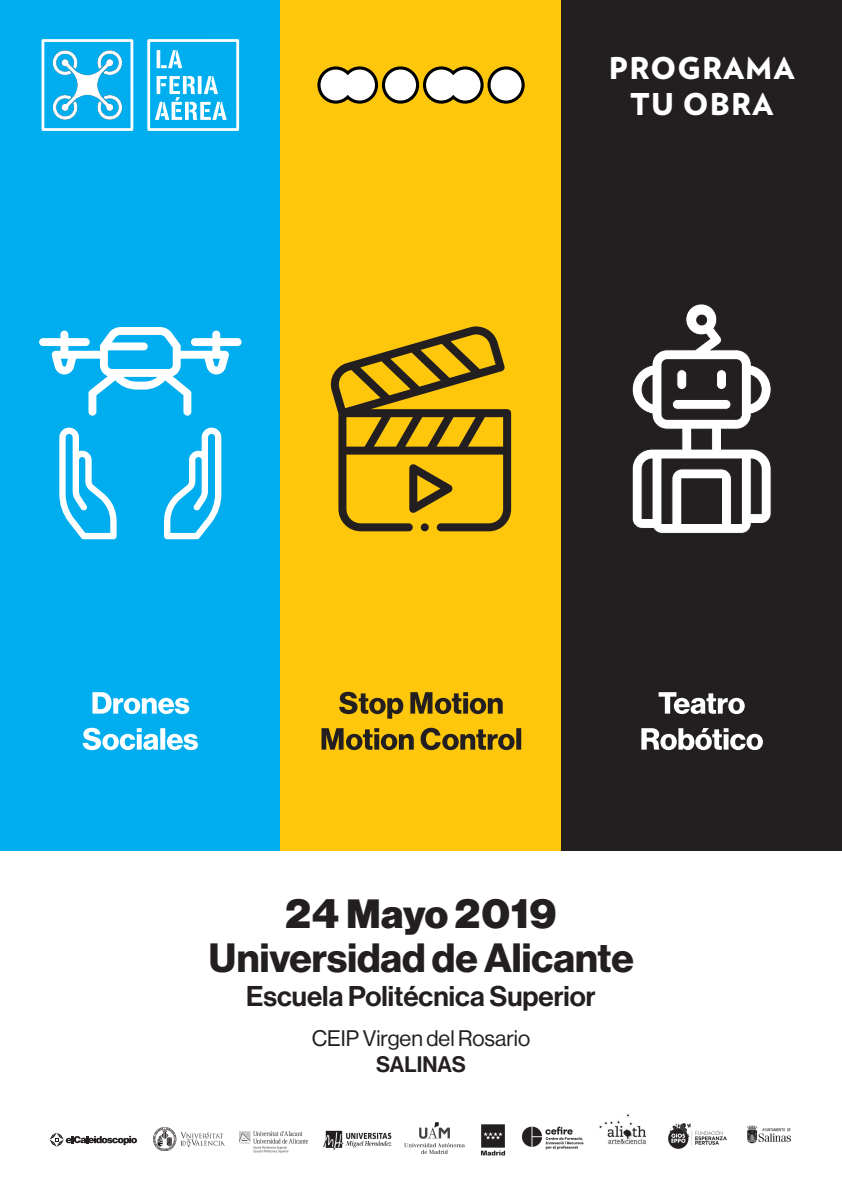
<style>
.page{position:relative;width:842px;height:1191px;background:#fff}
.page>*{position:absolute;margin:0;border:0;box-sizing:border-box;transform-origin:0 0}
.t1{font:700 40px "Neue Haas Display";color:#231f20}
.t2{font:900 40px "Neue Haas Display";letter-spacing:.03em;color:#231f20}
.t3{font:900 30px "Verlag";letter-spacing:.04em;color:#fff}
.t4{font:28px "Neue Haas Display Mediu";color:#231f20}
.t5{font:22px "Neue Haas Display";color:#231f20}
.t6{font:22px "Neue Haas Display Mediu";color:#231f20}
</style>
<div class="page">
<div style="left:0;top:0;width:281px;height:850px;background:#00aeef"></div>
<svg style="left:164px;top:427px;width:57px;height:112px"></svg>
<svg style="left:59px;top:427px;width:58px;height:112px"></svg>
<svg style="left:39px;top:327px;width:203px;height:89px"></svg>
<div style="left:147px;top:39px;width:92px;height:92px;border:3px solid #fff"></div>
<svg style="left:157px;top:50px;width:25px;height:18px"></svg>
<svg style="left:155px;top:76px;width:72px;height:44px"></svg>
<div style="left:42px;top:39px;width:91px;height:92px;border:3px solid #fff"></div>
<svg style="left:52px;top:50px;width:70px;height:70px"></svg>
<svg style="left:83px;top:728px;width:115px;height:22px"></svg>
<svg style="left:92px;top:692px;width:97px;height:22px"></svg>
<div style="left:561px;top:0;width:281px;height:850px;background:#231f20"></div>
<svg style="left:641px;top:728px;width:122px;height:22px"></svg>
<svg style="left:659px;top:692px;width:86px;height:22px"></svg>
<div style="left:281px;top:0;width:280px;height:850px;background:#fec70c"></div>
<svg style="left:382px;top:66px;width:37px;height:38px"></svg>
<div style="left:385px;top:70px;width:31px;height:30px;background:#fff;border-radius:50%"></div>
<svg style="left:317px;top:66px;width:61px;height:38px"></svg>
<svg style="left:423px;top:66px;width:61px;height:38px"></svg>
<svg style="left:487px;top:66px;width:38px;height:38px"></svg>
<div style="left:491px;top:70px;width:31px;height:30px;background:#fff;border-radius:50%"></div>
<svg style="left:330px;top:326px;width:181px;height:205px"></svg>
<div style="left:421px;top:523px;width:8px;height:8px;background:#231f20;border-radius:50%"></div>
<svg style="left:321px;top:727px;width:200px;height:23px"></svg>
<svg style="left:339px;top:692px;width:164px;height:26px"></svg>
<svg style="left:632px;top:304px;width:139px;height:230px"></svg>
<img style="left:747px;top:1125px;width:44px;height:19px">
<svg style="left:50px;top:1132px;width:87px;height:14px"></svg>
<img style="left:240px;top:1131px;width:67px;height:21px">
<img style="left:323px;top:1130px;width:69px;height:20px">
<img style="left:521px;top:1126px;width:63px;height:24px">
<img style="left:153px;top:1127px;width:72px;height:23px">
<img style="left:599px;top:1114px;width:48px;height:31px">
<img style="left:404px;top:1122px;width:61px;height:32px">
<img style="left:481px;top:1124px;width:25px;height:32px">
<img style="left:668px;top:1123px;width:59px;height:25px">
<p class="t3" style="left:609px;top:43px;width:187px">PROGRAMA</p>
<p class="t3" style="left:630px;top:79px;width:145px">TU OBRA</p>
<p class="t2" style="left:286px;top:890px;width:272px">24 Mayo 2019</p>
<p class="t1" style="left:209px;top:934px;width:426px">Universidad de Alicante</p>
<p class="t4" style="left:246px;top:979px;width:351px">Escuela Politécnica Superior</p>
<p class="t5" style="left:312px;top:1025px;width:220px">CEIP Virgen del Rosario</p>
<p class="t6" style="left:376px;top:1051px;width:91px">SALINAS</p>
</div>
